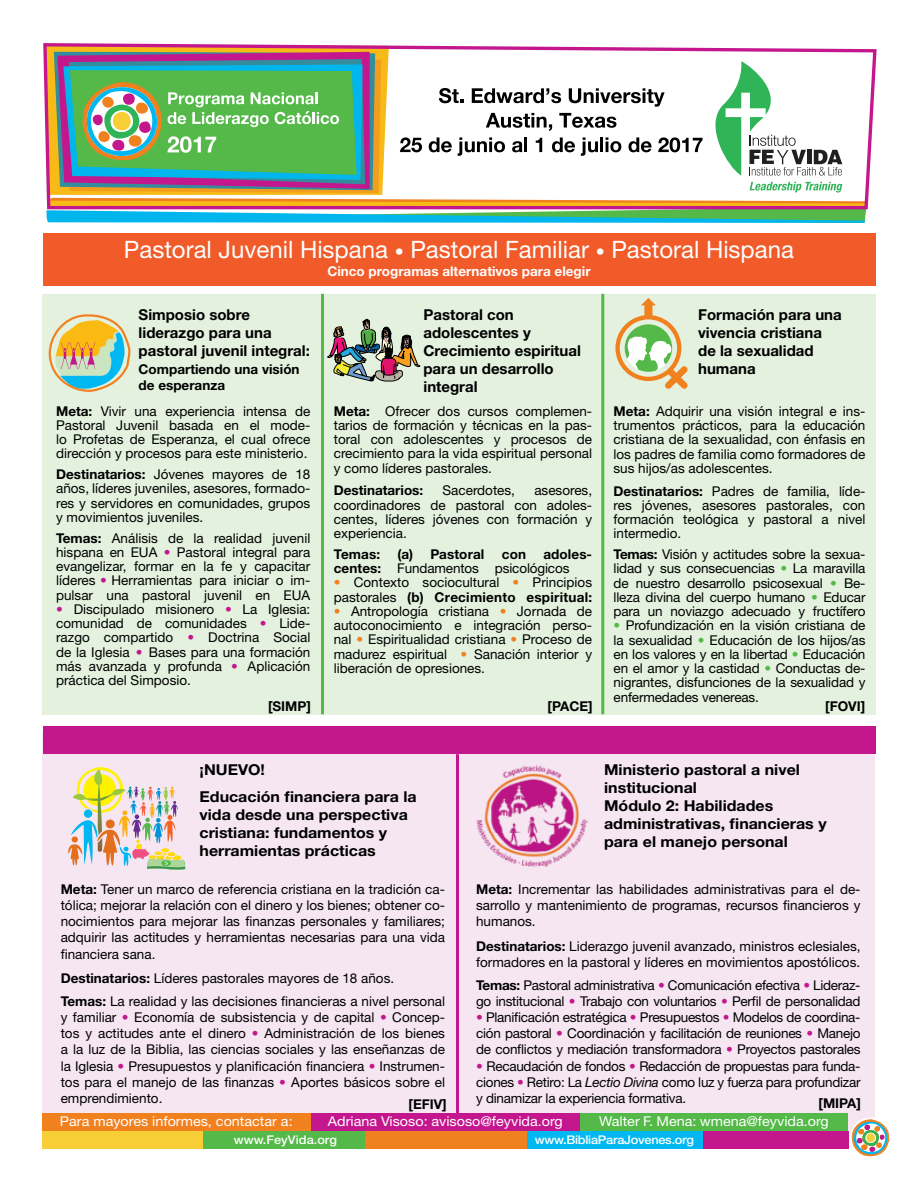
<style>
.page{position:relative;width:918px;height:1188px;background:#fff}
.page>*{position:absolute;margin:0;border:0;box-sizing:border-box;transform-origin:0 0}
.t1{font:24px "Helvetica Neue";color:#fff}
.t2{font:700 15px/18px "Helvetica Neue LT Std";color:#000;scale:1.07 1}
.t3{font:700 15px/18px "Helvetica Neue LT Std";color:#000}
.t4{font:13.5px/14.2px "Helvetica Neue";color:#000;text-align:justify}
.t5{font:13.5px/14.2px "Helvetica Neue LT Std";color:#000}
.t6{font:13.5px/16.2px "Helvetica Neue";letter-spacing:-.02em;color:#000}
.t7{font:700 13.5px/16.2px "Helvetica Neue LT Std";color:#000}
.t8{font:13.5px "Helvetica Neue";color:#fff;scale:1.07 1}
.t9{font:700 13.5px "Helvetica Neue LT Std";color:#fff}
.t10{font:500 12px "Helvetica Neue LT Std";letter-spacing:-.02em;color:#fff;scale:1.07 1}
.t11{font:500 12px "Helvetica Neue LT Std";color:#fff;scale:1.07 1}
.s1{font-size:18px}
.s2{font-family:"Helvetica Neue LT Std";font-weight:700}
.s3{color:#54b948}
.s4{color:#c4178d}
.s5{font-weight:700}
.s6{color:#f1801f}
.s7{font-family:"Helvetica Neue LT Std";font-style:italic}
</style>
<div class="page">
<div style="left:43px;top:733px;width:832px;height:398px;background:#f5e6f1"></div>
<div style="left:43px;top:294px;width:833px;height:420px;background:#e3f1de"></div>
<div style="left:43px;top:726px;width:832px;height:28px;background:#c4178d"></div>
<div style="left:43px;top:233px;width:832px;height:53px;background:#f15a29"></div>
<svg style="left:48px;top:314px;width:83px;height:78px"></svg>
<hr style="left:321px;top:294px;width:3px;height:420px;background:#54b948">
<hr style="left:601px;top:294px;width:3px;height:420px;background:#54b948">
<hr style="left:456px;top:754px;width:3px;height:377px;background:#c4178d">
<div style="left:687px;top:1131px;width:161px;height:17px;background:#c4178d"></div>
<div style="left:43px;top:1131px;width:161px;height:17px;background:#f8ce37"></div>
<div style="left:526px;top:1131px;width:177px;height:17px;background:#00b8f1"></div>
<div style="left:365px;top:1131px;width:161px;height:17px;background:#f1801f"></div>
<div style="left:204px;top:1131px;width:161px;height:17px;background:#54b948"></div>
<div style="left:580px;top:1113px;width:268px;height:18px;background:#54b948"></div>
<div style="left:43px;top:1113px;width:268px;height:18px;background:#f1801f"></div>
<div style="left:311px;top:1113px;width:269px;height:18px;background:#c4178d"></div>
<svg style="left:615px;top:298px;width:73px;height:91px"></svg>
<div style="left:850px;top:1117px;width:42px;height:42px;background:#fff;border-radius:50%"></div>
<svg style="left:851px;top:1119px;width:39px;height:37px"></svg>
<svg style="left:68px;top:767px;width:117px;height:103px"></svg>
<img style="left:476px;top:765px;width:112px;height:102px">
<svg style="left:43px;top:43px;width:833px;height:167px"></svg>
<svg style="left:46px;top:52px;width:820px;height:171px"></svg>
<img style="left:327px;top:319px;width:94px;height:63px">
<h1 class="t1" style="left:124px;top:236px;width:672px">Pastoral Juvenil Hispana <span class="s1">•</span> Pastoral Familiar <span class="s1">•</span> Pastoral Hispana</h1>
<p class="t9" style="left:327px;top:263px;width:265px">Cinco programas alternativos para elegir</p>
<p class="t3" style="left:139px;top:305px;width:173px">Simposio sobre liderazgo para una pastoral juvenil integral:</p>
<p class="t7" style="left:139px;top:361px;width:162px">Compartiendo una visión de esperanza</p>
<p class="t3" style="left:698px;top:305px;width:145px">Formación para una vivencia cristiana de la sexualidad humana</p>
<p class="t3" style="left:423px;top:305px;width:159px">Pastoral con adolescentes y<br>Crecimiento espiritual para un desarrollo integral</p>
<p class="t4" style="left:334px;top:404px;width:260px"><span class="s2">Meta:</span> Ofrecer dos cursos complemen&shy;tarios de formación y técnicas en la pas&shy;toral con adolescentes y procesos de crecimiento para la vida espiritual personal y como líderes pastorales.</p>
<p class="t7" style="left:334px;top:482px;width:91px">Destinatarios:</p>
<p class="t4" style="left:443px;top:483px;width:74px">Sacerdotes,</p>
<p class="t4" style="left:614px;top:404px;width:253px"><span class="s2">Meta:</span> Adquirir una visión integral e ins&shy;trumentos prácticos, para la educación cristiana de la sexualidad, con énfasis en los padres de familia como formadores de sus hijos/as adolescentes.</p>
<p class="t4" style="left:614px;top:483px;width:253px"><span class="s2">Destinatarios:</span> Padres de familia, líde&shy;res jóvenes, asesores pastorales, con formación teológica y pastoral a nivel intermedio.</p>
<p class="t4" style="left:614px;top:547px;width:253px"><span class="s2">Temas:</span> Visión y actitudes sobre la sexua&shy;lidad y sus consecuencias <span class="s3">•</span> La maravilla de nuestro desarrollo psicosexual <span class="s3">•</span> Be&shy;lleza divina del cuerpo humano <span class="s3">•</span> Educar para un noviazgo adecuado y fructífero</p>
<p class="t4" style="left:614px;top:618px;width:253px"><span class="s3">•</span> Profundización en la visión cristiana de la sexualidad <span class="s3">•</span> Educación de los hijos/as en los valores y en la libertad <span class="s3">•</span> Educación en el amor y la castidad <span class="s3">•</span> Conductas de&shy;nigrantes, disfunciones de la sexualidad y enfermedades venereas.</p>
<p class="t4" style="left:56px;top:404px;width:256px"><span class="s2">Meta:</span> Vivir una experiencia intensa de Pastoral Juvenil basada en el mode&shy;lo Profetas de Esperanza, el cual ofrece dirección y procesos para este ministerio.</p>
<p class="t4" style="left:56px;top:467px;width:256px"><span class="s2">Destinatarios:</span> Jóvenes mayores de 18 años, líderes juveniles, asesores, formado&shy;res y servidores en comunidades, grupos y movimientos juveniles.</p>
<p class="t4" style="left:56px;top:530px;width:256px"><span class="s2">Temas:</span> Análisis de la realidad juvenil hispana en EUA <span class="s4">•</span> Pastoral integral para evangelizar, formar en la fe y capacitar líderes <span class="s4">•</span> Herramientas para iniciar o im&shy;pulsar una pastoral juvenil en EUA</p>
<p class="t4" style="left:56px;top:602px;width:256px"><span class="s4">•</span> Discipulado misionero <span class="s4">•</span> La Iglesia: comunidad de comunidades <span class="s4">•</span> Lide&shy;razgo compartido <span class="s4">•</span> Doctrina Social de la Iglesia <span class="s4">•</span> Bases para una formación más avanzada y profunda <span class="s4">•</span> Aplicación práctica del Simposio.</p>
<p class="t4" style="left:334px;top:483px;width:260px;text-indent:201px">asesores, coordinadores de pastoral con adoles&shy;centes, líderes jóvenes con formación y experiencia.</p>
<p class="t7" style="left:334px;top:546px;width:48px">Temas:</p>
<p class="t7" style="left:398px;top:546px;width:88px">(a) Pastoral</p>
<p class="t7" style="left:502px;top:546px;width:26px">con</p>
<p class="t5" style="left:334px;top:547px;width:260px;text-indent:210px"><span class="s5">adoles&shy;centes:</span> Fundamentos psicológicos</p>
<p class="t5" style="left:334px;top:575px;width:260px"><span class="s6">•</span> Contexto sociocultural <span class="s6">•</span> Principios pastorales <span class="s5">(b) Crecimiento espiritual:</span></p>
<p class="t5" style="left:334px;top:604px;width:260px;text-align:justify"><span class="s6">•</span> Antropología cristiana <span class="s6">•</span> Jornada de autoconocimiento e integración perso&shy;nal <span class="s6">•</span> Espiritualidad cristiana <span class="s6">•</span> Proceso de madurez espiritual <span class="s6">•</span> Sanación interior y liberación de opresiones.</p>
<p class="t7" style="left:268px;top:697px;width:44px">[SIMP]</p>
<p class="t7" style="left:548px;top:697px;width:46px">[PACE]</p>
<p class="t7" style="left:825px;top:698px;width:41px">[FOVI]</p>
<p class="t2" style="left:200px;top:756px;width:204px;line-height:26.5px">¡NUEVO!<br>Educación financiera para la</p>
<p class="t2" style="left:200px;top:805px;width:196px">vida desde una perspectiva cristiana: fundamentos y herramientas prácticas</p>
<p class="t2" style="left:604px;top:760px;width:209px">Ministerio pastoral a nivel institucional<br>Módulo 2: Habilidades administrativas, financieras y para el manejo personal</p>
<p class="t4" style="left:61px;top:881px;width:386px;line-height:16.2px"><span class="s2">Meta:</span> Tener un marco de referencia cristiana en la tradición ca&shy;tólica; mejorar la relación con el dinero y los bienes; obtener co&shy;nocimientos para mejorar las finanzas personales y familiares; adquirir las actitudes y herramientas necesarias para una vida financiera sana.</p>
<p class="t4" style="left:61px;top:967px;width:386px;line-height:22.5px"><span class="s2">Destinatarios:</span> Líderes pastorales mayores de 18 años.<br><span class="s2">Temas:</span> La realidad y las decisiones financieras a nivel personal</p>
<p class="t4" style="left:61px;top:1009px;width:386px;line-height:16.2px">y familiar <span class="s4">•</span> Economía de subsistencia y de capital <span class="s4">•</span> Concep&shy;tos y actitudes ante el dinero <span class="s4">•</span> Administración de los bienes a la luz de la Biblia, las ciencias sociales y las enseñanzas de la Iglesia <span class="s4">•</span> Presupuestos y planificación financiera <span class="s4">•</span> Instrumen&shy;tos para el manejo de las finanzas <span class="s4">•</span> Aportes básicos sobre el emprendimiento.</p>
<p class="t4" style="left:476px;top:881px;width:386px;line-height:16.2px"><span class="s2">Meta:</span> Incrementar las habilidades administrativas para el de&shy;sarrollo y mantenimiento de programas, recursos financieros y humanos.</p>
<p class="t4" style="left:476px;top:938px;width:386px;line-height:16.2px"><span class="s2">Destinatarios:</span> Liderazgo juvenil avanzado, ministros eclesiales, formadores en la pastoral y líderes en movimientos apostólicos.</p>
<p class="t6" style="left:476px;top:977px;width:386px"><span class="s2">Temas:</span> Pastoral administrativa <span class="s4">•</span> Comunicación efectiva <span class="s4">•</span> Lideraz&shy;go institucional <span class="s4">•</span> Trabajo con voluntarios <span class="s4">•</span> Perfil de personalidad</p>
<p class="t4" style="left:476px;top:1009px;width:386px;line-height:16.2px"><span class="s4">•</span> Planificación estratégica <span class="s4">•</span> Presupuestos <span class="s4">•</span> Modelos de coordina&shy;ción pastoral <span class="s4">•</span> Coordinación y facilitación de reuniones <span class="s4">•</span> Manejo de conflictos y mediación transformadora <span class="s4">•</span> Proyectos pastorales</p>
<p class="t4" style="left:476px;top:1058px;width:386px;line-height:16.2px"><span class="s4">•</span> Recaudación de fondos <span class="s4">•</span> Redacción de propuestas para funda&shy;ciones <span class="s4">•</span> Retiro: La <span class="s7">Lectio Divina</span> como luz y fuerza para profundizar y dinamizar la experiencia formativa.</p>
<p class="t7" style="left:409px;top:1096px;width:40px">[EFIV]</p>
<p class="t7" style="left:819px;top:1095px;width:44px">[MIPA]</p>
<p class="t8" style="left:60px;top:1113px;width:219px">Para mayores informes, contactar a:</p>
<p class="t8" style="left:328px;top:1113px;width:221px">Adriana Visoso: avisoso@feyvida.org</p>
<p class="t8" style="left:599px;top:1113px;width:216px">Walter F. Mena: wmena@feyvida.org</p>
<p class="t11" style="left:234px;top:1132px;width:98px">www.FeyVida.org</p>
<p class="t10" style="left:535px;top:1132px;width:151px">www.BibliaParaJovenes.org</p>
</div>
